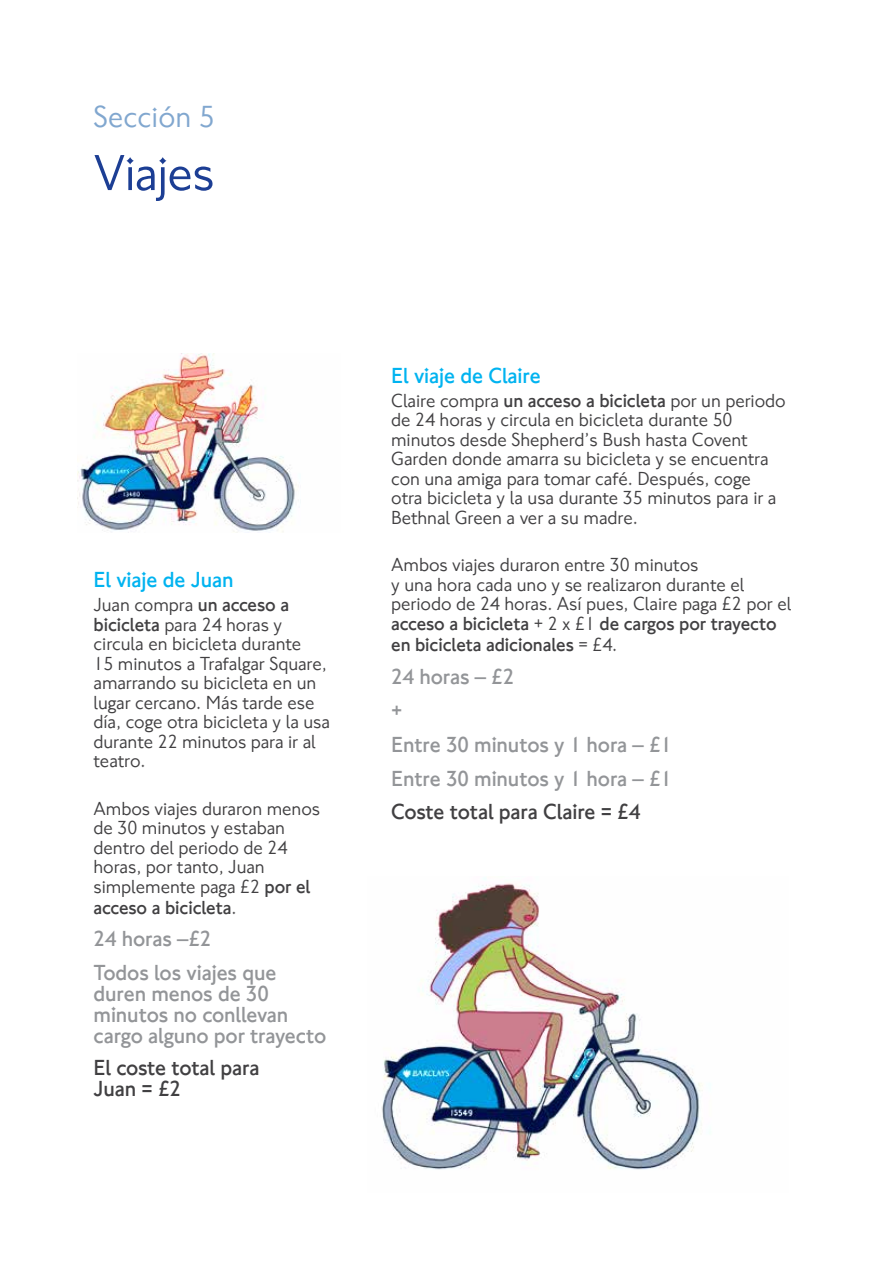
<style>
.page{position:relative;width:893px;height:1263px;background:#fff}
.page>*{position:absolute;margin:0;border:0;box-sizing:border-box;transform-origin:0 0}
.t1{font:52.5px "NJ Font";letter-spacing:-.015em;color:#1c3e94}
.t2{font:31.5px "NJ Font";color:#81a7cf}
.t3{font:700 22.5px/33.8px "NJ Font";letter-spacing:-.005em;color:#939598}
.t4{font:700 22.5px/21px "NJ Font";letter-spacing:-.005em;color:#414042}
.t5{font:700 22.5px "NJ Font";letter-spacing:-.005em;color:#00b3f0}
.t6{font:19.5px/19.5px "NJ Font";letter-spacing:-.005em;color:#414042}
.s1{font-weight:700}
</style>
<div class="page">
<img style="left:78px;top:354px;width:219px;height:179px">
<img style="left:381px;top:878px;width:322px;height:292px">
<h2 class="t2" style="left:94px;top:97px;width:123px">Sección 5</h2>
<h1 class="t1" style="left:94px;top:141px;width:123px">Viajes</h1>
<p class="t5" style="left:94px;top:566px;width:142px">El viaje de Juan</p>
<p class="t6" style="left:94px;top:595px;width:238px">Juan compra <span class="s1">un acceso a bicicleta</span> para 24 horas y circula en bicicleta durante<br>15 minutos a Trafalgar Square, amarrando su bicicleta en un lugar cercano. Más tarde ese día, coge otra bicicleta y la usa durante 22 minutos para ir al teatro.</p>
<p class="t6" style="left:94px;top:799px;width:228px">Ambos viajes duraron menos de 30 minutos y estaban dentro del periodo de 24 horas, por tanto, Juan simplemente paga £2 <span class="s1">por el acceso a bicicleta</span>.</p>
<p class="t3" style="left:94px;top:922px;width:184px">24 horas –£2<br>Todos los viajes que</p>
<p class="t3" style="left:94px;top:983px;width:234px;line-height:21px">duren menos de 30 minutos no conllevan cargo alguno por trayecto</p>
<p class="t4" style="left:94px;top:1057px;width:168px">El coste total para<br>Juan = £2</p>
<p class="t5" style="left:391px;top:362px;width:151px">El viaje de Claire</p>
<p class="t6" style="left:391px;top:391px;width:396px">Claire compra <span class="s1">un acceso a bicicleta</span> por un periodo de 24 horas y circula en bicicleta durante 50 minutos desde Shepherd’s Bush hasta Covent Garden donde amarra su bicicleta y se encuentra con una amiga para tomar café. Después, coge otra bicicleta y la usa durante 35 minutos para ir a Bethnal Green a ver a su madre.</p>
<p class="t6" style="left:391px;top:555px;width:402px;line-height:20px">Ambos viajes duraron entre 30 minutos<br>y una hora cada uno y se realizaron durante el periodo de 24 horas. Así pues, Claire paga £2 por el <span class="s1">acceso a bicicleta</span> + 2 x £1 <span class="s1">de cargos por trayecto en bicicleta adicionales</span> = £4.</p>
<p class="t3" style="left:391px;top:661px;width:282px">24 horas – £2<br>+<br>Entre 30 minutos y 1 hora – £1<br>Entre 30 minutos y 1 hora – £1</p>
<p class="t4" style="left:391px;top:802px;width:250px">Coste total para Claire = £4</p>
</div>
